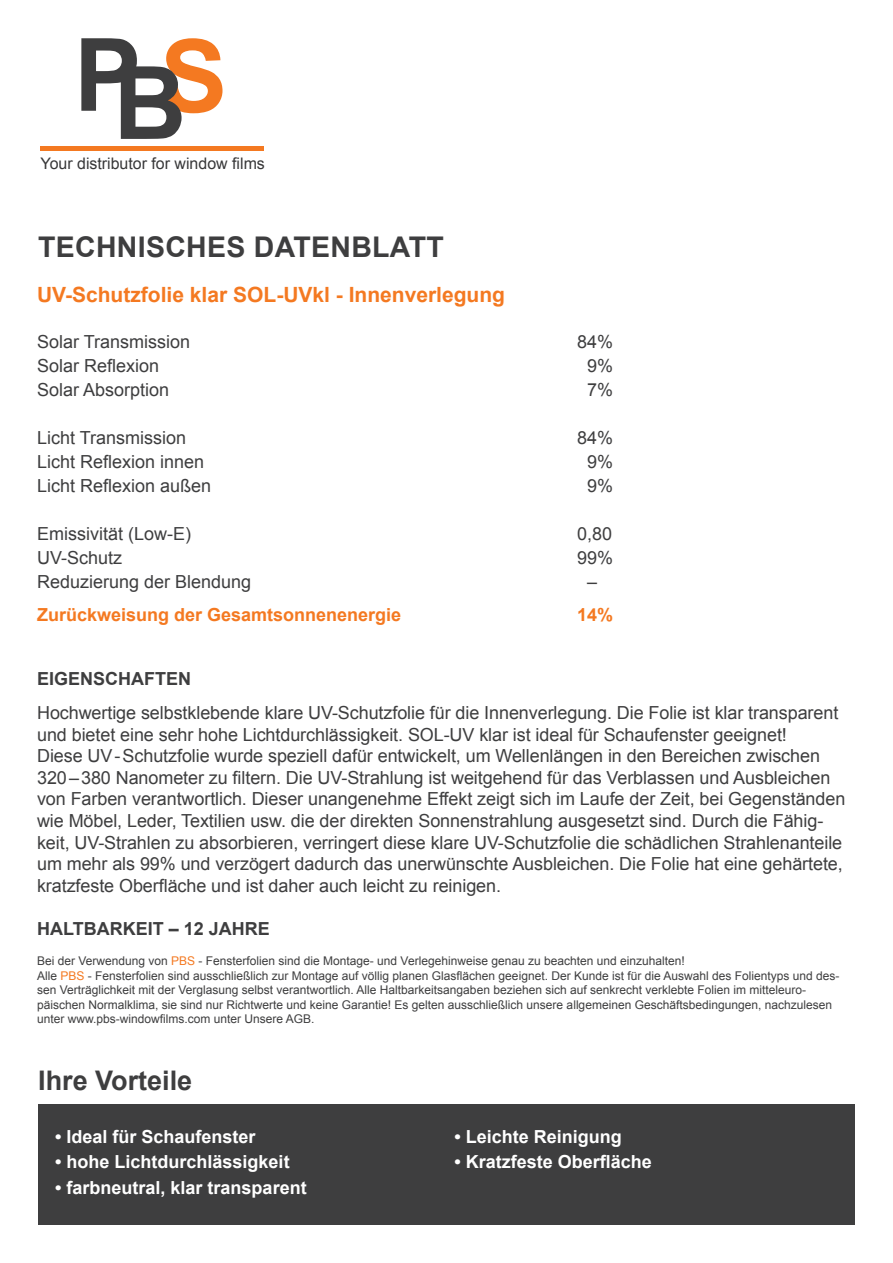
<style>
.page{position:relative;width:893px;height:1263px;background:#fff}
.page>*{position:absolute;margin:0;border:0;box-sizing:border-box;transform-origin:0 0}
.t1{font:700 28.5px "Arial";letter-spacing:.01em;color:#3e3e3f}
.t2{font:700 27px "Arial";color:#3e3e3f}
.t3{font:700 21px "Arial";color:#f47921}
.t4{font:18px/21.6px "Arial";letter-spacing:-.005em;color:#3e3e3f}
.t5{font:700 18px "Arial";color:#fff}
.t6{font:700 18px "Arial";color:#f47921}
.t7{font:700 18px "Arial";color:#3e3e3f}
.t8{font:15.9px "Arial";color:#383839}
.t9{font:12px/14.4px "Arial";color:#3e3e3f}
.s1{color:#f47921}
</style>
<div class="page">
<div style="left:38px;top:1104px;width:817px;height:121px;background:#3e3e3f"></div>
<svg style="left:81px;top:38px;width:141px;height:101px"></svg>
<div style="left:40px;top:146px;width:224px;height:5px;background:#f47921"></div>
<p class="t8" style="left:40px;top:153px;width:226px">Your distributor for window films</p>
<h1 class="t1" style="left:38px;top:228px;width:407px">TechnischeS DATEN BLATT</h1>
<p class="t3" style="left:37px;top:281px;width:469px">UV-Schutzfolie klar SOL-UVkl - Innenverlegung</p>
<p class="t4" style="left:37px;top:331px;width:155px">Solar Transmission</p>
<p class="t4" style="left:577px;top:331px;width:38px">84%</p>
<p class="t4" style="left:37px;top:355px;width:124px">Solar Reflexion</p>
<p class="t4" style="left:587px;top:355px;width:28px">9%</p>
<p class="t4" style="left:37px;top:379px;width:134px">Solar Absorption</p>
<p class="t4" style="left:587px;top:379px;width:28px">7%</p>
<p class="t4" style="left:37px;top:427px;width:151px">Licht Transmission</p>
<p class="t4" style="left:577px;top:427px;width:38px">84%</p>
<p class="t4" style="left:37px;top:451px;width:169px">Licht Reflexion innen</p>
<p class="t4" style="left:587px;top:451px;width:28px">9%</p>
<p class="t4" style="left:37px;top:475px;width:176px">Licht Reflexion außen</p>
<p class="t4" style="left:587px;top:475px;width:28px">9%</p>
<p class="t4" style="left:37px;top:523px;width:156px">Emissivität (Low-E)</p>
<p class="t4" style="left:577px;top:523px;width:37px">0,80</p>
<p class="t4" style="left:37px;top:547px;width:87px">UV-Schutz</p>
<p class="t4" style="left:577px;top:547px;width:38px">99%</p>
<p class="t4" style="left:37px;top:571px;width:216px">Reduzierung der Blendung</p>
<p class="t4" style="left:587px;top:571px;width:12px">–</p>
<p class="t6" style="left:37px;top:602px;width:366px">Zurückweisung der Gesamtsonnenenergie</p>
<p class="t6" style="left:577px;top:602px;width:38px">14%</p>
<p class="t7" style="left:37px;top:666px;width:156px">Eigenschaften</p>
<p class="t4" style="left:37px;top:702px;width:810px">Hochwertige selbstklebende klare UV-Schutzfolie für die Innenverlegung. Die Folie ist klar transparent und bietet eine sehr hohe Lichtdurchlässigkeit. SOL-UV klar ist ideal für Schaufenster geeignet!<br>Diese UV-Schutzfolie wurde speziell dafür entwickelt, um Wellenlängen in den Bereichen zwischen 320–380 Nanometer zu filtern. Die UV-Strahlung ist weitgehend für das Verblassen und Ausbleichen von Farben verantwortlich. Dieser unangenehme Effekt zeigt sich im Laufe der Zeit, bei Gegenständen wie Möbel, Leder, Textilien usw. die der direkten Sonnenstrahlung ausgesetzt sind. Durch die Fähig&shy;keit, UV-Strahlen zu absorbieren, verringert diese klare UV-Schutzfolie die schädlichen Strahlenanteile um mehr als 99% und verzögert dadurch das unerwünschte Ausbleichen. Die Folie hat eine gehärtete, kratzfeste Oberfläche und ist daher auch leicht zu reinigen.</p>
<p class="t7" style="left:37px;top:916px;width:221px">haltbarkeit – 12 Jahre</p>
<p class="t9" style="left:37px;top:954px;width:804px">Bei der Verwendung von <span class="s1">PBS</span> - Fensterfolien sind die Montage- und Verlegehinweise genau zu beachten und einzuhalten!<br>Alle <span class="s1">PBS</span> - Fensterfolien sind ausschließlich zur Montage auf völlig planen Glasflächen geeignet. Der Kunde ist für die Auswahl des Folientyps und des&shy;sen Verträglichkeit mit der Verglasung selbst verantwortlich. Alle Haltbarkeitsangaben beziehen sich auf senkrecht verklebte Folien im mitteleuro&shy;päischen Normalklima, sie sind nur Richtwerte und keine Garantie! Es gelten ausschließlich unsere allgemeinen Geschäftsbedingungen, nachzulesen unter www.pbs-windowfilms.com unter Unsere AGB.</p>
<h2 class="t2" style="left:38px;top:1062px;width:156px">Ihre Vorteile</h2>
<p class="t5" style="left:55px;top:1124px;width:202px">• Ideal für Schaufenster</p>
<p class="t5" style="left:55px;top:1150px;width:236px">• hohe Lichtdurchlässigkeit</p>
<p class="t5" style="left:55px;top:1176px;width:253px">• farbneutral, klar transparent</p>
<p class="t5" style="left:454px;top:1124px;width:169px">• Leichte Reinigung</p>
<p class="t5" style="left:454px;top:1150px;width:199px">• Kratzfeste Oberfläche</p>
</div>
